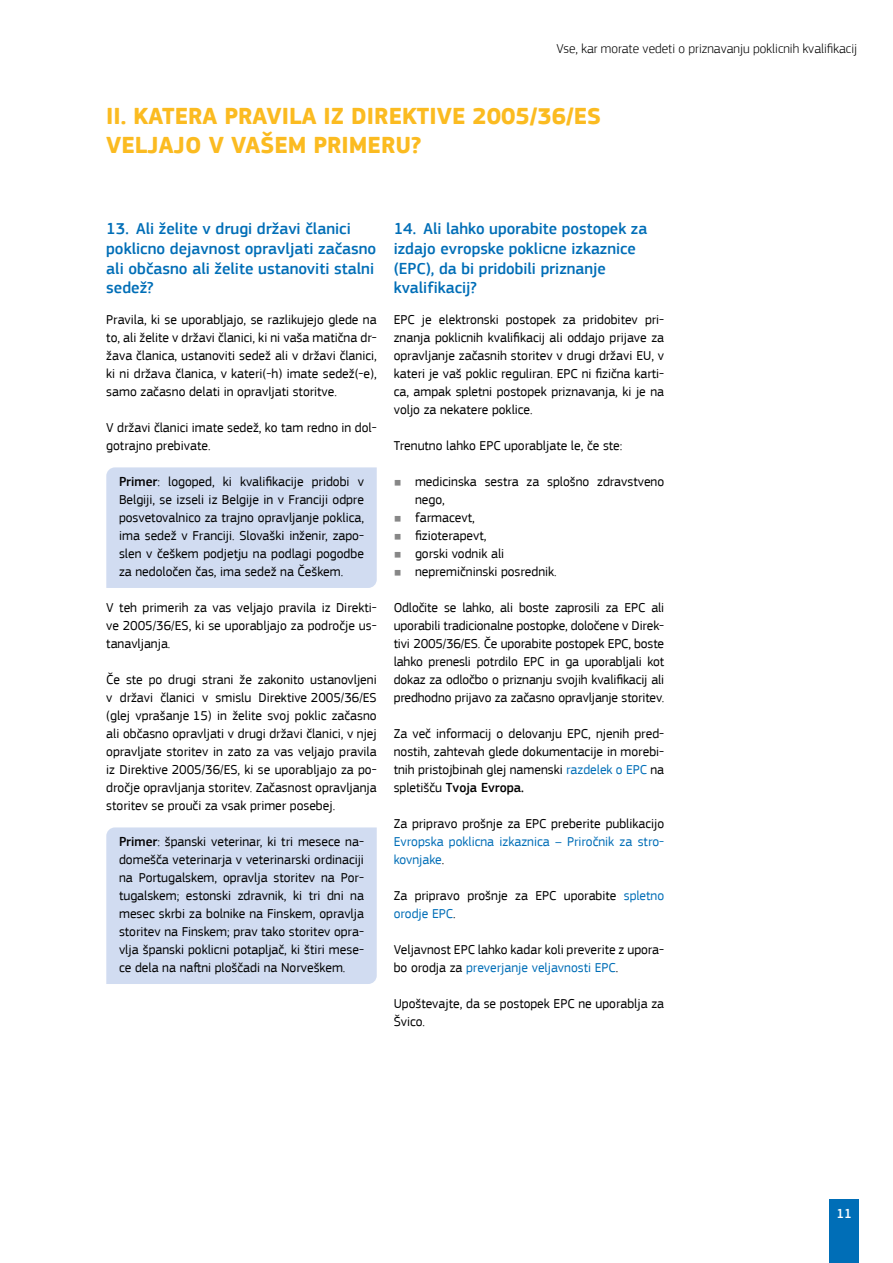
<style>
.page{position:relative;width:893px;height:1263px;background:#fff}
.page>*{position:absolute;margin:0;border:0;box-sizing:border-box;transform-origin:0 0}
.Heading_1{font:700 24px/28.8px "EC Square Sans Pro";color:#fbbb21}
.t1{font:500 16.5px/19.8px "EC Square Sans Pro";color:#006eb7}
.Body{font:13.5px/18px "EC Square Sans Pro";color:#000;text-align:justify}
.Example{font:13.5px/18px "EC Square Sans Pro";color:#000;text-align:justify}
.Body-2{font:13.5px/18px "EC Square Sans Pro";color:#006eb7;text-align:justify}
.t2{font:300 13.5px "EC Square Sans Pro";color:#000}
.t3{font:500 13.5px "EC Square Sans Pro";color:#fff}
.s1{font-weight:500}
.s2{font-size:9px;color:#878787}
.s3{color:#006eb7}
.s4{color:#000}
</style>
<div class="page">
<div style="left:829px;top:1199px;width:30px;height:64px;background:#006eb7"></div>
<div style="left:106px;top:467px;width:271px;height:121px;background:#d1dcf1"></div>
<div style="left:106px;top:827px;width:271px;height:157px;background:#d1dcf1"></div>
<p class="t2" style="left:556px;top:40px;width:302px">Vse, kar morate vedeti o priznavanju poklicnih kvalifikacij</p>
<p class="Heading_1" style="left:106px;top:103px;width:496px">II. KATERA PRAVILA IZ DIREKTIVE 2005/36/ES<br>VELJAJO V VAŠEM PRIMERU?</p>
<p class="t1" style="left:106px;top:219px;width:272px">13. Ali želite v drugi državi članici poklicno dejavnost opravljati začasno ali občasno ali želite ustanoviti stalni sedež?</p>
<p class="Body" style="left:106px;top:311px;width:272px">Pravila, ki se uporabljajo, se razlikujejo glede na to, ali želite v državi članici, ki ni vaša matična dr&shy;žava članica, ustanoviti sedež ali v državi članici, ki ni država članica, v kateri(-h) imate sedež(-e), samo začasno delati in opravljati storitve.</p>
<p class="Body" style="left:106px;top:419px;width:272px">V državi članici imate sedež, ko tam redno in dol&shy;gotrajno prebivate.</p>
<p class="Example" style="left:119px;top:473px;width:246px"><span class="s1">Primer</span>: logoped, ki kvalifikacije pridobi v Belgiji, se izseli iz Belgije in v Franciji odpre posvetovalnico za trajno opravljanje poklica, ima sedež v Franciji. Slovaški inženir, zapo&shy;slen v češkem podjetju na podlagi pogodbe za nedoločen čas, ima sedež na Češkem.</p>
<p class="Body" style="left:106px;top:599px;width:272px">V teh primerih za vas veljajo pravila iz Direkti&shy;ve 2005/36/ES, ki se uporabljajo za področje us&shy;tanavljanja.</p>
<p class="Body" style="left:106px;top:671px;width:272px">Če ste po drugi strani že zakonito ustanovljeni v državi članici v smislu Direktive 2005/36/ES (glej vprašanje 15) in želite svoj poklic začasno ali občasno opravljati v drugi državi članici, v njej opravljate storitev in zato za vas veljajo pravila iz Direktive 2005/36/ES, ki se uporabljajo za po&shy;dročje opravljanja storitev. Začasnost opravljanja storitev se prouči za vsak primer posebej.</p>
<p class="Example" style="left:119px;top:833px;width:246px"><span class="s1">Primer</span>: španski veterinar, ki tri mesece na&shy;domešča veterinarja v veterinarski ordinaciji na Portugalskem, opravlja storitev na Por&shy;tugalskem; estonski zdravnik, ki tri dni na mesec skrbi za bolnike na Finskem, opravlja storitev na Finskem; prav tako storitev opra&shy;vlja španski poklicni potapljač, ki štiri mese&shy;ce dela na naftni ploščadi na Norveškem.</p>
<p class="t1" style="left:394px;top:219px;width:255px">14. Ali lahko uporabite postopek za izdajo evropske poklicne izkaznice (EPC), da bi pridobili priznanje kvalifikacij?</p>
<p class="Body" style="left:394px;top:311px;width:272px">EPC je elektronski postopek za pridobitev pri&shy;znanja poklicnih kvalifikacij ali oddajo prijave za opravljanje začasnih storitev v drugi državi EU, v kateri je vaš poklic reguliran. EPC ni fizična karti&shy;ca, ampak spletni postopek priznavanja, ki je na voljo za nekatere poklice.</p>
<p class="Body" style="left:394px;top:437px;width:230px">Trenutno lahko EPC uporabljate le, če ste:</p>
<p class="Body" style="left:415px;top:473px;width:251px;text-indent:-21px"><span class="s2">■</span> medicinska sestra za splošno zdravstveno nego,</p>
<p class="Body" style="left:394px;top:509px;width:82px"><span class="s2">■</span> farmacevt,</p>
<p class="Body" style="left:394px;top:527px;width:94px"><span class="s2">■</span> fizioterapevt,</p>
<p class="Body" style="left:394px;top:545px;width:112px"><span class="s2">■</span> gorski vodnik ali</p>
<p class="Body" style="left:394px;top:563px;width:164px"><span class="s2">■</span> nepremičninski posrednik.</p>
<p class="Body" style="left:394px;top:599px;width:272px">Odločite se lahko, ali boste zaprosili za EPC ali uporabili tradicionalne postopke, določene v Direk&shy;tivi 2005/36/ES. Če uporabite postopek EPC, boste lahko prenesli potrdilo EPC in ga uporabljali kot dokaz za odločbo o priznanju svojih kvalifikacij ali predhodno prijavo za začasno opravljanje storitev.</p>
<p class="Body" style="left:394px;top:725px;width:272px">Za več informacij o delovanju EPC, njenih pred&shy;nostih, zahtevah glede dokumentacije in morebi&shy;tnih pristojbinah glej namenski <span class="s3">razdelek o EPC</span> na spletišču <span class="s1">Tvoja Evropa.</span></p>
<p class="Body-2" style="left:394px;top:815px;width:272px"><span class="s4">Za pripravo prošnje za EPC preberite publikacijo </span>Evropska poklicna izkaznica – Priročnik za stro&shy;kovnjake<span class="s4">.</span></p>
<p class="Body" style="left:394px;top:887px;width:272px">Za pripravo prošnje za EPC uporabite <span class="s3">spletno orodje EPC</span>.</p>
<p class="Body" style="left:394px;top:941px;width:272px">Veljavnost EPC lahko kadar koli preverite z upora&shy;bo orodja za <span class="s3">preverjanje veljavnosti EPC</span>.</p>
<p class="Body" style="left:394px;top:995px;width:272px">Upoštevajte, da se postopek EPC ne uporablja za<br>Švico.</p>
<p class="t3" style="left:836px;top:1205px;width:17px">11</p>
</div>
